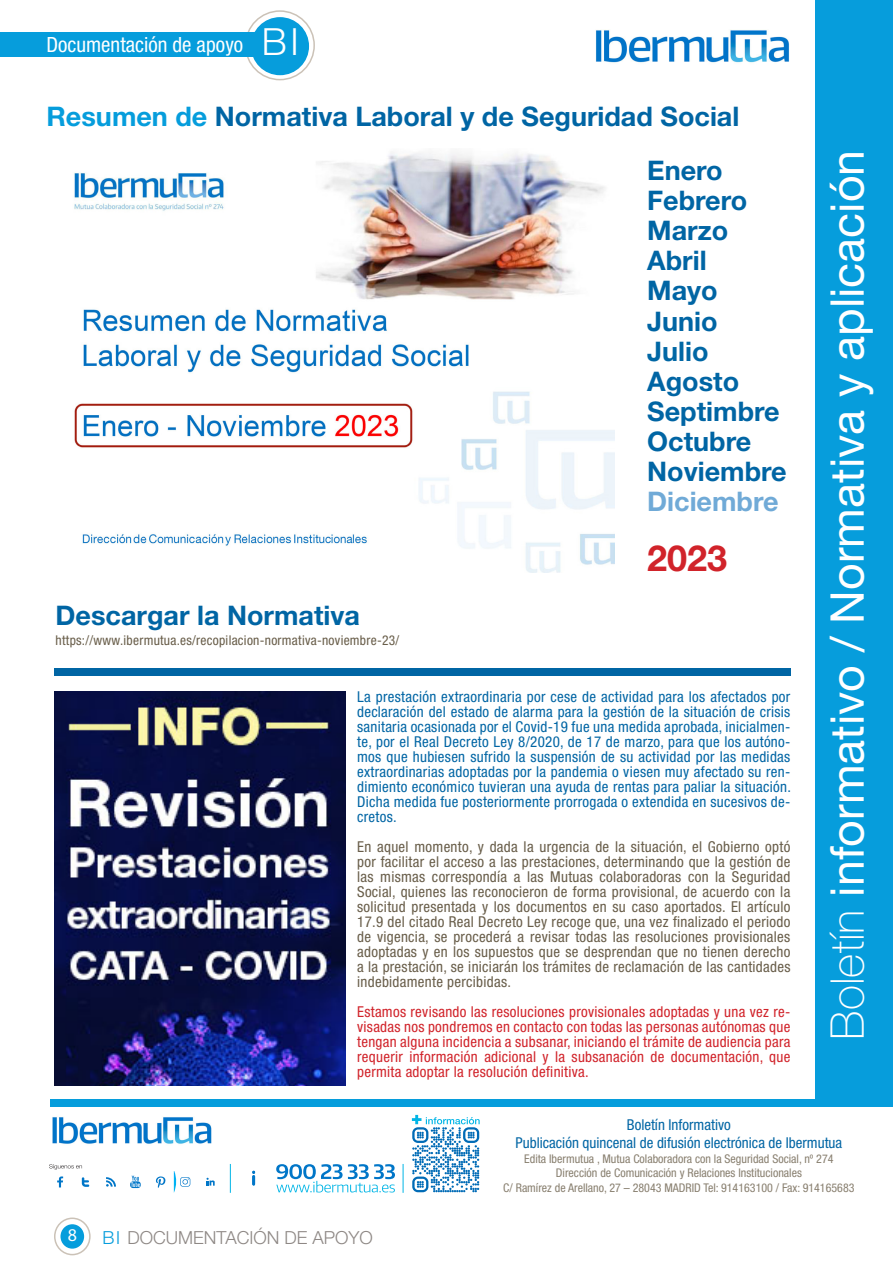
<style>
.page{position:relative;width:893px;height:1263px;background:#fff}
.page>*{position:absolute;margin:0;border:0;box-sizing:border-box;transform-origin:0 0}
.t1{font:46.5px "Helvetica Neue LT Std";color:#fff}
.t2{font:300 37.5px "Helvetica Neue LT Std";color:#fff}
.t3{font:700 36px "Helvetica Neue LT Std";color:#d1232a}
.t4{font:700 27px "Helvetica Neue LT Std";color:#0065a4}
.t5{font:700 27px "Helvetica Neue LT Std";color:#70aad7}
.t6{font:700 27px "Helvetica Neue LT Std";color:#0067a5}
.t7{font:condensed 21px "Helvetica Neue LT Std";color:#fff}
.t8{font:300 18px "Helvetica Neue LT Std";color:#8e8885}
.t9{font:18px "Myriad Pro";color:#fff}
.t10{font:condensed 15px/15px "Helvetica Neue LT Std";letter-spacing:.02em;color:#685d49;text-align:justify}
.t11{font:condensed 15px/15px "Helvetica Neue LT Std";color:#0065a4;text-align:justify}
.t12{font:condensed 15px/15px "Helvetica Neue LT Std";letter-spacing:.02em;color:#d1232a;text-align:justify}
.t13{font:condensed 13.5px "Helvetica Neue LT Std";letter-spacing:.02em;color:#685d49}
.t14{font:condensed 12px "Helvetica Neue LT Std";color:#887f6f}
.s1{color:#069ddc}
.s2{font-weight:100}
</style>
<div class="page">
<svg style="left:55px;top:1218px;width:35px;height:36px"></svg>
<div style="left:54px;top:1217px;width:37px;height:38px;border:2px solid #cbc2b7;border-radius:50%"></div>
<div style="left:61px;top:1225px;width:22px;height:23px;background:#069ddc;border-radius:50%"></div>
<div style="left:61px;top:1224px;width:23px;height:24px;border:2px solid #069ddc;border-radius:50%"></div>
<svg style="left:246px;top:11px;width:68px;height:69px"></svg>
<div style="left:245px;top:10px;width:70px;height:70px;border:2px solid #cbc2b7;border-radius:50%"></div>
<div style="left:252px;top:18px;width:56px;height:56px;background:#069ddc;border-radius:50%"></div>
<div style="left:251px;top:17px;width:58px;height:58px;border:2px solid #069ddc;border-radius:50%"></div>
<div style="left:0;top:32px;width:262px;height:25px;background:#069ddc"></div>
<img style="left:596px;top:29px;width:194px;height:34px">
<div style="left:50px;top:1099px;width:768px;height:7px;background:#069ddc"></div>
<div style="left:816px;top:0;width:77px;height:1106px;background:#069ddc"></div>
<svg style="left:49px;top:1164px;width:33px;height:5px"></svg>
<svg style="left:130px;top:1181px;width:11px;height:7px"></svg>
<svg style="left:156px;top:1176px;width:10px;height:12px"></svg>
<svg style="left:174px;top:1171px;width:16px;height:21px"></svg>
<svg style="left:206px;top:1177px;width:9px;height:9px"></svg>
<svg style="left:106px;top:1177px;width:10px;height:9px"></svg>
<svg style="left:57px;top:1176px;width:6px;height:11px"></svg>
<svg style="left:82px;top:1177px;width:7px;height:10px"></svg>
<svg style="left:131px;top:1176px;width:9px;height:11px"></svg>
<svg style="left:276px;top:1164px;width:119px;height:28px"></svg>
<svg style="left:252px;top:1170px;width:4px;height:16px"></svg>
<svg style="left:230px;top:1164px;width:1px;height:29px"></svg>
<svg style="left:403px;top:1164px;width:1px;height:29px"></svg>
<svg style="left:412px;top:1115px;width:68px;height:77px"></svg>
<img style="left:52px;top:1117px;width:160px;height:27px">
<div style="left:54px;top:669px;width:736px;height:7px;background:#0065a4"></div>
<img style="left:74px;top:153px;width:541px;height:420px">
<img style="left:54px;top:691px;width:291px;height:394px">
<p class="t7" style="left:46px;top:32px;width:198px">Documentación de apoyo</p>
<p class="t2" style="left:262px;top:19px;width:39px">BI</p>
<p class="t4" style="left:46px;top:100px;width:694px"><span class="s1">Resumen de</span> Normativa Laboral y de Seguridad Social</p>
<p class="t4" style="left:56px;top:599px;width:306px">Descargar la Normativa</p>
<p class="t13" style="left:56px;top:632px;width:345px">https://www.ibermutua.es/recopilacion-normativa-noviembre-23/</p>
<p class="t4" style="left:647px;top:154px;width:77px">Enero</p>
<p class="t4" style="left:647px;top:184px;width:102px">Febrero</p>
<p class="t4" style="left:647px;top:214px;width:82px">Marzo</p>
<p class="t4" style="left:647px;top:244px;width:61px">Abril</p>
<p class="t4" style="left:647px;top:274px;width:72px">Mayo</p>
<p class="t4" style="left:647px;top:304px;width:72px">Junio</p>
<p class="t6" style="left:647px;top:334px;width:63px">Julio</p>
<p class="t4" style="left:647px;top:364px;width:93px">Agosto</p>
<p class="t4" style="left:647px;top:394px;width:134px">Septimbre</p>
<p class="t4" style="left:647px;top:424px;width:106px">Octubre</p>
<p class="t4" style="left:647px;top:454px;width:141px">Noviembre</p>
<p class="t5" style="left:647px;top:484px;width:133px">Diciembre</p>
<p class="t3" style="left:647px;top:535px;width:82px">2023</p>
<p class="t11" style="left:357px;top:689px;width:435px">La prestación extraordinaria por cese de actividad para los afectados por declaración del estado de alarma para la gestión de la situación de crisis sanitaria ocasionada por el Covid-19 fue una medida aprobada, inicialmen&shy;te, por el Real Decreto Ley 8/2020, de 17 de marzo, para que los autóno&shy;mos que hubiesen sufrido la suspensión de su actividad por las medidas extraordinarias adoptadas por la pandemia o viesen muy afectado su ren&shy;dimiento económico tuvieran una ayuda de rentas para paliar la situación.<br>Dicha medida fue posteriormente prorrogada o extendida en sucesivos de&shy;cretos.</p>
<p class="t10" style="left:357px;top:839px;width:435px">En aquel momento, y dada la urgencia de la situación, el Gobierno optó por facilitar el acceso a las prestaciones, determinando que la gestión de las mismas correspondía a las Mutuas colaboradoras con la Seguridad Social, quienes las reconocieron de forma provisional, de acuerdo con la solicitud presentada y los documentos en su caso aportados. El artículo 17.9 del citado Real Decreto Ley recoge que, una vez finalizado el periodo de vigencia, se procederá a revisar todas las resoluciones provisionales adoptadas y en los supuestos que se desprendan que no tienen derecho a la prestación, se iniciarán los trámites de reclamación de las cantidades indebidamente percibidas.</p>
<p class="t12" style="left:357px;top:1004px;width:435px">Estamos revisando las resoluciones provisionales adoptadas y una vez re&shy;visadas nos pondremos en contacto con todas las personas autónomas que tengan alguna incidencia a subsanar, iniciando el trámite de audiencia para requerir información adicional y la subsanación de documentación, que permita adoptar la resolución definitiva.</p>
<p class="t1" style="left:819px;top:1040px;width:891px;rotate:-90deg"><span class="s2">Boletín</span> informativo / Normativa y aplicación</p>
<p class="t9" style="left:68px;top:1224px;width:11px">8</p>
<p class="t8" style="left:102px;top:1227px;width:272px"><span class="s1">BI</span> DOCUMENTACIÓN DE APOYO</p>
<p class="t11" style="left:627px;top:1117px;width:105px">Boletín Informativo</p>
<p class="t11" style="left:516px;top:1135px;width:328px">Publicación quincenal de difusión electrónica de Ibermutua</p>
<p class="t14" style="left:524px;top:1151px;width:311px">Edita Ibermutua , Mutua Colaboradora con la Seguridad Social, nº 274</p>
<p class="t14" style="left:556px;top:1166px;width:247px">Dirección de Comunicación y Relaciones Institucionales</p>
<p class="t14" style="left:503px;top:1180px;width:353px">C/ Ramírez de Arellano, 27 – 28043 MADRID Tel: 914163100 / Fax: 914165683</p>
</div>
